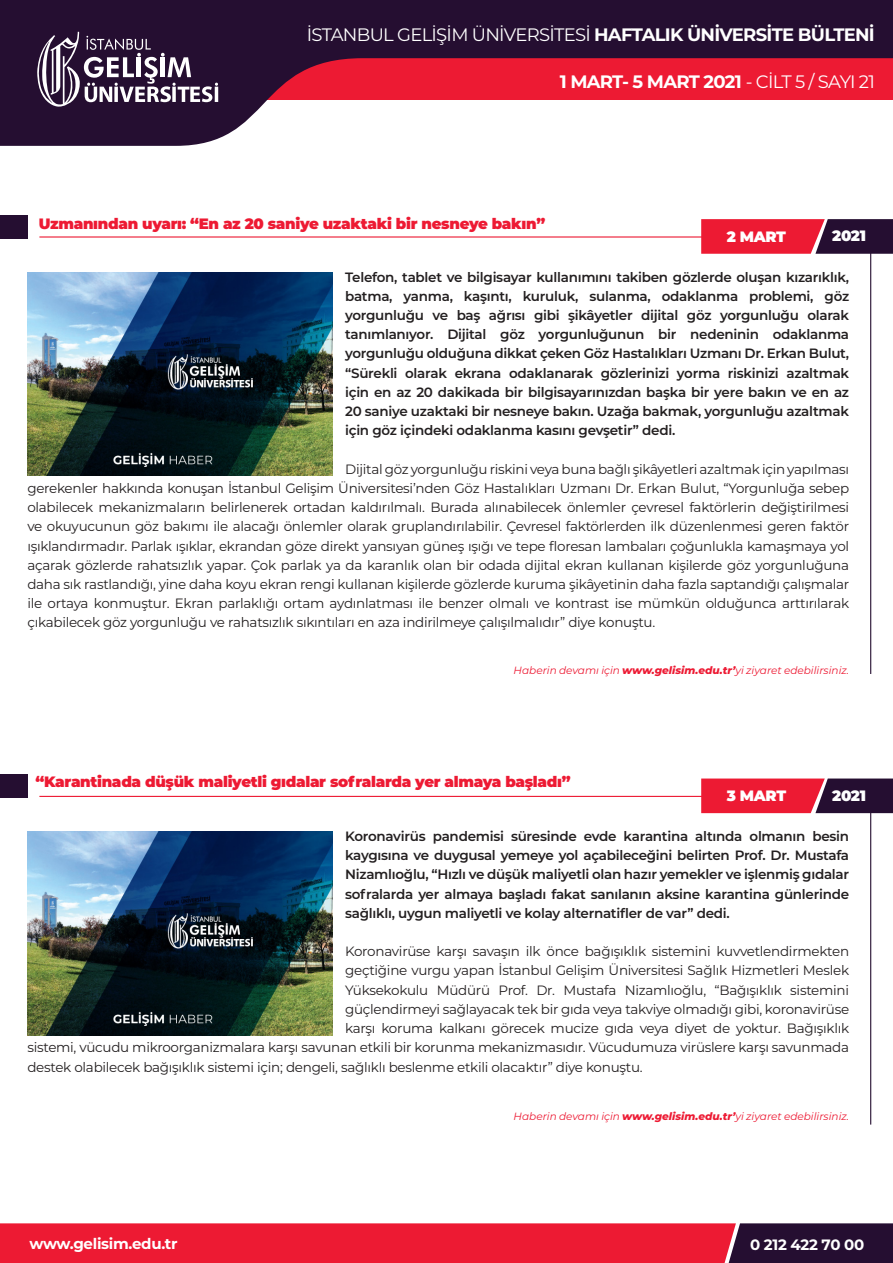
<style>
.page{position:relative;width:893px;height:1263px;background:#fff}
.page>*{position:absolute;margin:0;border:0;box-sizing:border-box;transform-origin:0 0}
.t1{font:18px "Montserrat";letter-spacing:-.04em;color:#fff}
.t2{font:700 18px "Montserrat";letter-spacing:-.04em;color:#fff}
.t3{font:900 15px "Montserrat";letter-spacing:-.02em;color:#ed1a33}
.t4{font:700 15px "Montserrat";letter-spacing:-.02em;color:#fff}
.t5{font:900 15px "Montserrat";letter-spacing:-.02em;color:#fff}
.t6{font:13.5px/19.2px "Montserrat";letter-spacing:-.02em;color:#231f20;text-align:justify}
.t7{font:600 13.5px/19.2px "Montserrat";letter-spacing:-.02em;color:#231f20;text-align:justify}
.t8{font:italic 10.5px "Montserrat";color:#ed1a33}
.s1{font-weight:700}
.s2{font-weight:400}
.s3{font-weight:800}
</style>
<div class="page">
<svg style="left:0;top:0;width:893px;height:146px;fill:#250e31"></svg>
<svg style="left:33px;top:32px;width:185px;height:76px"></svg>
<svg style="left:0;top:1223px;width:893px;height:40px;background:#ca1b35"></svg>
<div style="left:0;top:215px;width:28px;height:23px;background:#250e31"></div>
<div style="left:0;top:774px;width:28px;height:24px;background:#250e31"></div>
<img style="left:27px;top:272px;width:305px;height:204px">
<img style="left:27px;top:831px;width:305px;height:204px">
<hr style="left:39px;top:236px;width:681px;height:2px;background:#ed1a33">
<hr style="left:39px;top:796px;width:681px;height:1px;background:#ed1a33">
<svg style="left:701px;top:219px;width:192px;height:35px;background:#a41c38"></svg>
<svg style="left:701px;top:778px;width:192px;height:35px;background:#a41d39"></svg>
<hr style="left:870px;top:238px;width:1px;height:436px;background:#250e31">
<hr style="left:870px;top:797px;width:1px;height:327px;background:#250e31">
<p class="t1" style="left:307px;top:22px;width:569px">İSTANBUL GELİŞİM ÜNİVERSİTESİ <span class="s1">HAFTALIK ÜNİVERSİTE BÜLTENİ</span></p>
<p class="t2" style="left:560px;top:68px;width:317px">1 MART- 5 MART 2021 <span class="s2">- CİLT 5 / SAYI 21</span></p>
<p class="t3" style="left:39px;top:213px;width:508px">Uzmanından uyarı: “En az 20 saniye uzaktaki bir nesneye bakın”</p>
<p class="t5" style="left:727px;top:225px;width:61px">2 MART</p>
<p class="t5" style="left:832px;top:225px;width:35px">2021</p>
<p class="t7" style="left:345px;top:267px;width:506px">Telefon, tablet ve bilgisayar kullanımını takiben gözlerde oluşan kızarıklık, batma, yanma, kaşıntı, kuruluk, sulanma, odaklanma problemi, göz yorgunluğu ve baş ağrısı gibi şikâyetler dijital göz yorgunluğu olarak tanımlanıyor. Dijital göz yorgunluğunun bir nedeninin odaklanma yorgunluğu olduğuna dikkat çeken Göz Hastalıkları Uzmanı Dr. Erkan Bulut, “Sürekli olarak ekrana odaklanarak gözlerinizi yorma riskinizi azaltmak için en az 20 dakikada bir bilgisayarınızdan başka bir yere bakın ve en az 20 saniye uzaktaki bir nesneye bakın. Uzağa bakmak, yorgunluğu azaltmak için göz içindeki odaklanma kasını gevşetir” dedi.</p>
<p class="t6" style="left:27px;top:459px;width:823px;text-indent:318px">Dijital göz yorgunluğu riskini veya buna bağlı şikâyetleri azaltmak için yapılması gerekenler hakkında konuşan İstanbul Gelişim Üniversitesi’nden Göz Hastalıkları Uzmanı Dr. Erkan Bulut, “Yorgunluğa sebep olabilecek mekanizmaların belirlenerek ortadan kaldırılmalı. Burada alınabilecek önlemler çevresel faktörlerin değiştirilmesi ve okuyucunun göz bakımı ile alacağı önlemler olarak gruplandırılabilir. Çevresel faktörlerden ilk düzenlenmesi geren faktör ışıklandırmadır. Parlak ışıklar, ekrandan göze direkt yansıyan güneş ışığı ve tepe floresan lambaları çoğunlukla kamaşmaya yol açarak gözlerde rahatsızlık yapar. Çok parlak ya da karanlık olan bir odada dijital ekran kullanan kişilerde göz yorgunluğuna daha sık rastlandığı, yine daha koyu ekran rengi kullanan kişilerde gözlerde kuruma şikâyetinin daha fazla saptandığı çalışmalar ile ortaya konmuştur. Ekran parlaklığı ortam aydınlatması ile benzer olmalı ve kontrast ise mümkün olduğunca arttırılarak çıkabilecek göz yorgunluğu ve rahatsızlık sıkıntıları en aza indirilmeye çalışılmalıdır” diye konuştu.</p>
<p class="t8" style="left:514px;top:663px;width:337px">Haberin devamı için <span class="s3">www.gelisim.edu.tr’</span>yi ziyaret edebilirsiniz.</p>
<p class="t3" style="left:36px;top:771px;width:537px">“Karantinada düşük maliyetli gıdalar sofralarda yer almaya başladı”</p>
<p class="t5" style="left:727px;top:785px;width:61px">3 MART</p>
<p class="t5" style="left:832px;top:784px;width:35px">2021</p>
<p class="t7" style="left:345px;top:826px;width:505px">Koronavirüs pandemisi süresinde evde karantina altında olmanın besin kaygısına ve duygusal yemeye yol açabileceğini belirten Prof. Dr. Mustafa Nizamlıoğlu, “Hızlı ve düşük maliyetli olan hazır yemekler ve işlenmiş gıdalar sofralarda yer almaya başladı fakat sanılanın aksine karantina günlerinde sağlıklı, uygun maliyetli ve kolay alternatifler de var” dedi.</p>
<p class="t6" style="left:345px;top:941px;width:505px">Koronavirüse karşı savaşın ilk önce bağışıklık sistemini kuvvetlendirmekten</p>
<p class="t6" style="left:345px;top:961px;width:506px">geçtiğine vurgu yapan İstanbul Gelişim Üniversitesi Sağlık Hizmetleri Meslek</p>
<p class="t6" style="left:345px;top:980px;width:505px">Yüksekokulu Müdürü Prof. Dr. Mustafa Nizamlıoğlu, “Bağışıklık sistemini</p>
<p class="t6" style="left:345px;top:999px;width:506px">güçlendirmeyi sağlayacak tek bir gıda veya takviye olmadığı gibi, koronavirüse</p>
<p class="t6" style="left:345px;top:1018px;width:505px">karşı koruma kalkanı görecek mucize gıda veya diyet de yoktur. Bağışıklık</p>
<p class="t6" style="left:27px;top:1037px;width:823px">sistemi, vücudu mikroorganizmalara karşı savunan etkili bir korunma mekanizmasıdır. Vücudumuza virüslere karşı savunmada</p>
<p class="t6" style="left:27px;top:1057px;width:617px">destek olabilecek bağışıklık sistemi için; dengeli, sağlıklı beslenme etkili olacaktır” diye konuştu.</p>
<p class="t8" style="left:514px;top:1109px;width:337px">Haberin devamı için <span class="s3">www.gelisim.edu.tr’</span>yi ziyaret edebilirsiniz.</p>
<p class="t4" style="left:30px;top:1233px;width:150px">www.gelisim.edu.tr</p>
<p class="t4" style="left:750px;top:1234px;width:116px">0 212 422 70 00</p>
</div>
